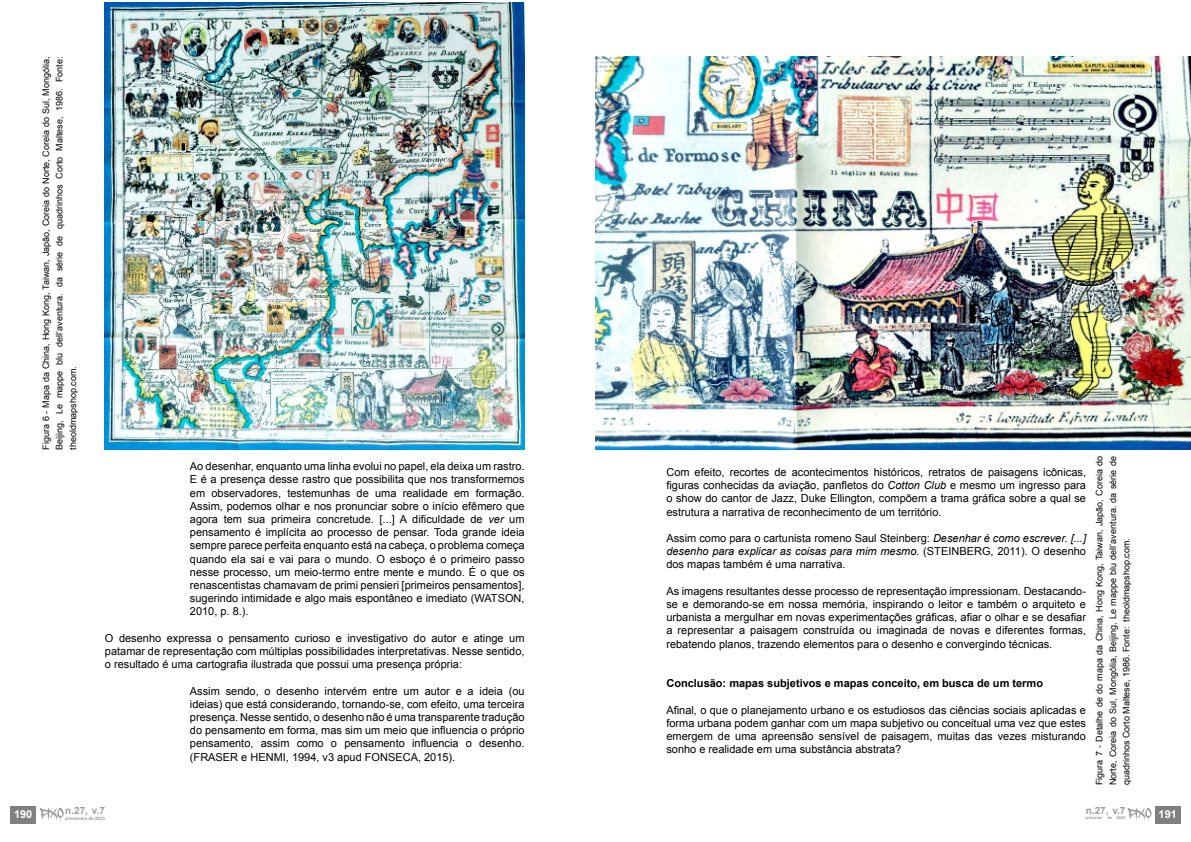
<style>
.page{position:relative;width:1191px;height:842px;background:#fff}
.page>*{position:absolute;margin:0;border:0;box-sizing:border-box;transform-origin:0 0}
.t1{font:11px/13.2px "Arial";color:#000;text-align:justify}
.t2{font:700 11px "Arial";color:#000}
.t3{font:700 11px "Arial";color:#fff}
.t4{font:700 10px "Arial";color:#9d9d9c}
.t5{font:9px/13.5px "Arial";color:#000;text-align:justify}
.t6{font:700 4.6px "Arial";color:#9d9d9c}
.t7{font:700 4px "Arial";color:#9d9d9c}
.s1{font-style:italic}
</style>
<div class="page">
<img style="left:105px;top:2px;width:419px;height:448px">
<img style="left:595px;top:57px;width:596px;height:393px">
<div style="left:11px;top:806px;width:25px;height:17px;background:#808080"></div>
<svg style="left:40px;top:808px;width:24px;height:13px"></svg>
<div style="left:1155px;top:806px;width:25px;height:17px;background:#808080"></div>
<svg style="left:1127px;top:808px;width:24px;height:13px"></svg>
<p class="t5" style="left:39px;top:450px;width:395px;rotate:-90deg">Figura 6 - Mapa da China, Hong Kong, Taiwan, Japão, Coreia do Norte, Coreia do Sul, Mongólia, Beijing, Le mappe blu dell’aventura. da série de quadrinhos Corto Maltese, 1986. Fonte: theoldmapshop.com.</p>
<p class="t1" style="left:190px;top:460px;width:336px">Ao desenhar, enquanto uma linha evolui no papel, ela deixa um rastro.<br>E é a presença desse rastro que possibilita que nos transformemos em observadores, testemunhas de uma realidade em formação.<br>Assim, podemos olhar e nos pronunciar sobre o início efêmero que agora tem sua primeira concretude. [...] A dificuldade de <span class="s1">ver</span> um pensamento é implícita ao processo de pensar. Toda grande ideia sempre parece perfeita enquanto está na cabeça, o problema começa quando ela sai e vai para o mundo. O esboço é o primeiro passo nesse processo, um meio-termo entre mente e mundo. É o que os renascentistas chamavam de primi pensieri [primeiros pensamentos], sugerindo intimidade e algo mais espontâneo e imediato (WATSON, 2010, p. 8.).</p>
<p class="t1" style="left:105px;top:631px;width:421px">O desenho expressa o pensamento curioso e investigativo do autor e atinge um patamar de representação com múltiplas possibilidades interpretativas. Nesse sentido, o resultado é uma cartografia ilustrada que possui uma presença própria:</p>
<p class="t1" style="left:190px;top:684px;width:336px">Assim sendo, o desenho intervém entre um autor e a ideia (ou ideias) que está considerando, tornando-se, com efeito, uma terceira presença. Nesse sentido, o desenho não é uma transparente tradução do pensamento em forma, mas sim um meio que influencia o próprio pensamento, assim como o pensamento influencia o desenho. (FRASER e HENMI, 1994, v3 apud FONSECA, 2015).</p>
<p class="t3" style="left:14px;top:807px;width:20px">190</p>
<p class="t4" style="left:65px;top:804px;width:41px">n.27, v.7</p>
<p class="t6" style="left:65px;top:815px;width:41px">primavera de 2023</p>
<p class="t1" style="left:666px;top:466px;width:421px">Com efeito, recortes de acontecimentos históricos, retratos de paisagens icônicas, figuras conhecidas da aviação, panfletos do <span class="s1">Cotton Club</span> e mesmo um ingresso para o show do cantor de Jazz, Duke Ellington, compõem a trama gráfica sobre a qual se estrutura a narrativa de reconhecimento de um território.</p>
<p class="t1" style="left:666px;top:532px;width:421px">Assim como para o cartunista romeno Saul Steinberg: <span class="s1">Desenhar é como escrever. [...] desenho para explicar as coisas para mim mesmo.</span> (STEINBERG, 2011). O desenho dos mapas também é uma narrativa.</p>
<p class="t1" style="left:666px;top:584px;width:421px">As imagens resultantes desse processo de representação impressionam. Destacando&shy;se e demorando-se em nossa memória, inspirando o leitor e também o arquiteto e urbanista a mergulhar em novas experimentações gráficas, afiar o olhar e se desafiar a representar a paisagem construída ou imaginada de novas e diferentes formas, rebatendo planos, trazendo elementos para o desenho e convergindo técnicas.</p>
<p class="t2" style="left:666px;top:676px;width:378px">Conclusão: mapas subjetivos e mapas conceito, em busca de um termo</p>
<p class="t1" style="left:666px;top:703px;width:421px">Afinal, o que o planejamento urbano e os estudiosos das ciências sociais aplicadas e forma urbana podem ganhar com um mapa subjetivo ou conceitual uma vez que estes emergem de uma apreensão sensível de paisagem, muitas das vezes misturando sonho e realidade em uma substância abstrata?</p>
<p class="t5" style="left:1092px;top:785px;width:331px;rotate:-90deg">Figura 7 - Detalhe de do mapa da China, Hong Kong, Taiwan, Japão, Coreia do Norte, Coreia do Sul, Mongólia, Beijing, Le mappe blu dell’aventura. da série de quadrinhos Corto Maltese, 1986. Fonte: theoldmapshop.com.</p>
<p class="t4" style="left:1085px;top:804px;width:41px">n.27, v.7</p>
<p class="t7" style="left:1085px;top:815px;width:41px">primaver de 2023</p>
<p class="t3" style="left:1158px;top:807px;width:20px">191</p>
</div>
